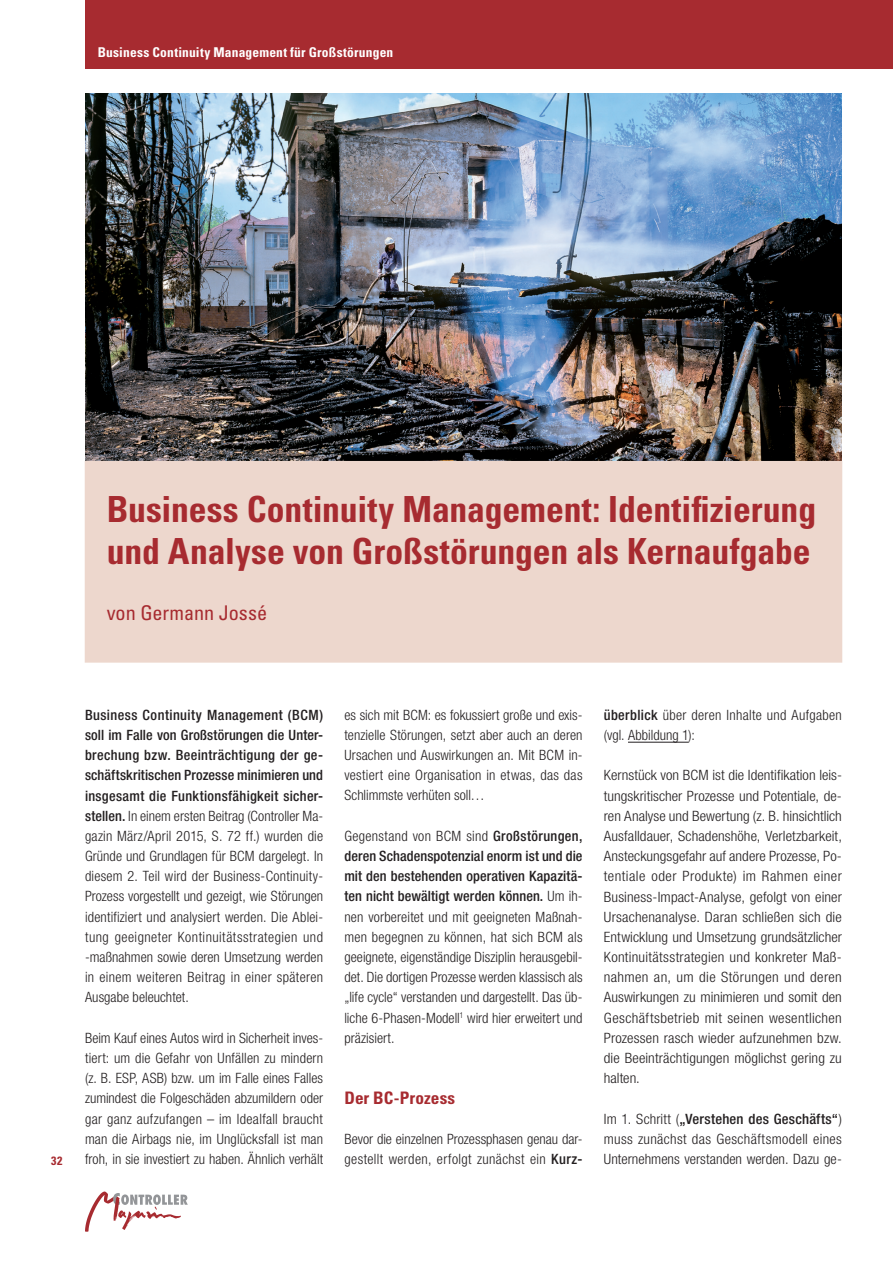
<style>
.page{position:relative;width:893px;height:1263px;background:#fff}
.page>*{position:absolute;margin:0;border:0;box-sizing:border-box;transform-origin:0 0}
.t1{font:700 condensed 36px/42px "Univers LT Std";letter-spacing:-.005em;color:#a72b30}
.t2{font:condensed 20.25px "Univers LT Std";color:#a72b30}
.t3{font:700 condensed 17.25px "Univers LT Std";letter-spacing:.005em;color:#a72b30}
.t4{font:300 condensed 14.25px/20.2px "Helvetica Neue LT Std";letter-spacing:.005em;color:#231f20;text-align:justify}
.t5{font:300 condensed 14.25px/20.2px "Helvetica Neue LT Std";letter-spacing:.005em;color:#231f20;text-align:justify;scale:1.05 1}
.t6{font:700 condensed 13.5px "Univers LT Std";letter-spacing:.015em;color:#fff}
.t7{font:700 condensed 12px "Univers LT Std";color:#a72b30}
.s1{font-weight:500}
</style>
<div class="page">
<svg style="left:181px;top:1194px;width:7px;height:11px"></svg>
<img style="left:85px;top:1191px;width:96px;height:41px">
<div style="left:85px;top:0;width:808px;height:68px;background:#a72b30"></div>
<hr style="left:628px;top:742px;width:60px;height:1px;background:#231f20">
<img style="left:85px;top:94px;width:757px;height:367px">
<div style="left:85px;top:461px;width:757px;height:201px;background:#edd7cd"></div>
<p class="t6" style="left:98px;top:43px;width:297px">Business Continuity Management für Großstörungen</p>
<h1 class="t1" style="left:107px;top:488px;width:711px">Business Continuity Management: Identifizierung und Analyse von Großstörungen als Kernaufgabe</h1>
<h2 class="t2" style="left:107px;top:600px;width:162px">von Germann Jossé</h2>
<p class="t7" style="left:51px;top:1154px;width:13px">32</p>
<p class="t4" style="left:85px;top:704px;width:240px"><span class="s1">Business Continuity Management (BCM) soll im Falle von Großstörungen die Unter&shy;brechung bzw. Beeinträchtigung der ge&shy;schäftskritischen Prozesse minimieren und insgesamt die Funktionsfähigkeit sicher&shy;stellen.</span> In einem ersten Beitrag (Controller Ma&shy;gazin März/April 2015, S. 72 ff.) wurden die Gründe und Grundlagen für BCM dargelegt. In diesem 2. Teil wird der Business-Continuity-Prozess vorgestellt und gezeigt, wie Störungen identifiziert und analysiert werden. Die Ablei&shy;tung geeigneter Kontinuitätsstrategien und -maßnahmen sowie deren Umsetzung werden in einem weiteren Beitrag in einer späteren Ausgabe beleuchtet.</p>
<p class="t4" style="left:85px;top:1027px;width:240px">Beim Kauf eines Autos wird in Sicherheit inves&shy;tiert: um die Gefahr von Unfällen zu mindern (z. B. ESP, ASB) bzw. um im Falle eines Falles zumindest die Folgeschäden abzumildern oder gar ganz aufzufangen – im Idealfall braucht man die Airbags nie, im Unglücksfall ist man froh, in sie investiert zu haben. Ähnlich verhält</p>
<p class="t4" style="left:344px;top:704px;width:240px">es sich mit BCM: es fokussiert große und exis&shy;tenzielle Störungen, setzt aber auch an deren Ursachen und Auswirkungen an. Mit BCM in&shy;vestiert eine Organisation in etwas, das das Schlimmste verhüten soll…</p>
<p class="t4" style="left:344px;top:825px;width:240px">Gegenstand von BCM sind <span class="s1">Großstörungen, deren Schadenspotenzial enorm ist und die mit den bestehenden operativen Kapazitä&shy;ten nicht bewältigt werden können.</span> Um ih&shy;nen vorbereitet und mit geeigneten Maßnah&shy;men begegnen zu können, hat sich BCM als geeignete, eigenständige Disziplin herausgebil&shy;det. Die dortigen Prozesse werden klassisch als „life cycle“ verstanden und dargestellt. Das üb&shy;liche 6-Phasen-Modell<sup>1</sup> wird hier erweitert und präzisiert.</p>
<p class="t3" style="left:344px;top:1087px;width:112px">Der BC-Prozess</p>
<p class="t4" style="left:344px;top:1129px;width:240px">Bevor die einzelnen Prozessphasen genau dar&shy;gestellt werden, erfolgt zunächst ein <span class="s1">Kurz-</span></p>
<p class="t4" style="left:604px;top:704px;width:240px"><span class="s1">überblick</span> über deren Inhalte und Aufgaben (vgl. Abbildung 1):</p>
<p class="t5" style="left:604px;top:765px;width:228px">Kernstück von BCM ist die Identifikation leis&shy;tungskritischer Prozesse und Potentiale, de&shy;ren Analyse und Bewertung (z. B. hinsichtlich Ausfalldauer, Schadenshöhe, Verletzbarkeit, Ansteckungsgefahr auf andere Prozesse, Po&shy;tentiale oder Produkte) im Rahmen einer Business-Impact-Analyse, gefolgt von einer Ursachenanalyse. Daran schließen sich die Entwicklung und Umsetzung grundsätzlicher Kontinuitätsstrategien und konkreter Maß&shy;nahmen an, um die Störungen und deren Auswirkungen zu minimieren und somit den Geschäftsbetrieb mit seinen wesentlichen Prozessen rasch wieder aufzunehmen bzw. die Beeinträchtigungen möglichst gering zu halten.</p>
<p class="t4" style="left:604px;top:1108px;width:240px">Im 1. Schritt (<span class="s1">„Verstehen des Geschäfts“</span>) muss zunächst das Geschäftsmodell eines Unternehmens verstanden werden. Dazu ge-</p>
</div>
